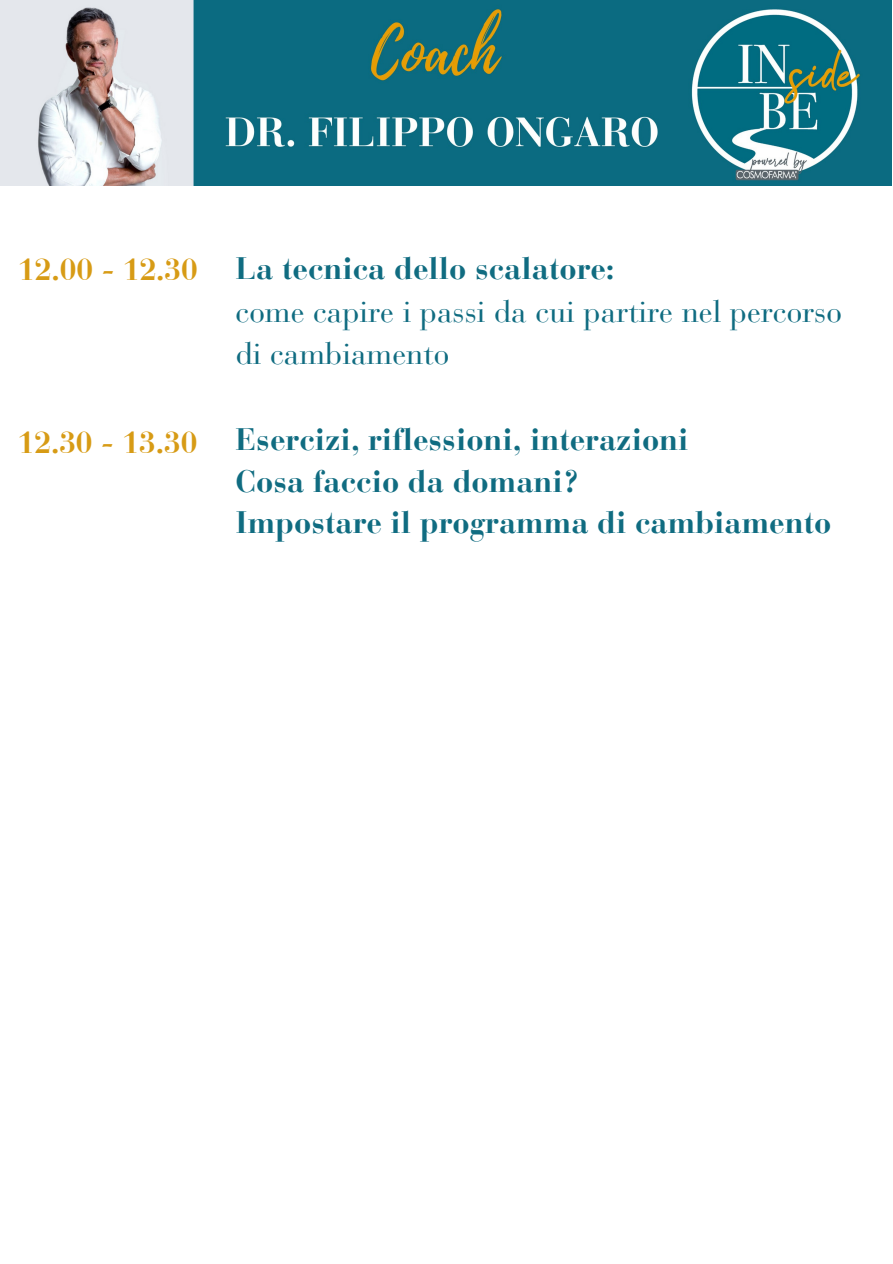
<style>
.page{position:relative;width:893px;height:1264px;background:#fff}
.page>*{position:absolute;margin:0;border:0;box-sizing:border-box;transform-origin:0 0}
.t1{font:700 30.9px "Bauer Bodoni Pro";color:#106c81}
.t2{font:30.9px/41.5px "Bauer Bodoni Pro";color:#106c81}
.t3{font:700 30px "Bauer Bodoni Pro";color:#d79b15}
</style>
<div class="page">
<img style="left:0;top:0;width:891px;height:185px">
<p class="t3" style="left:18px;top:258px;width:181px">12.00 - 12.30</p>
<p class="t3" style="left:18px;top:430px;width:181px">12.30 - 13.30</p>
<p class="t1" style="left:236px;top:256px;width:380px">La tecnica dello scalatore:</p>
<p class="t2" style="left:236px;top:294px;width:607px">come capire i passi da cui partire nel percorso di cambiamento</p>
<p class="t1" style="left:236px;top:427px;width:454px">Esercizi, riflessioni, interazioni</p>
<p class="t1" style="left:236px;top:469px;width:346px">Cosa faccio da domani?</p>
<p class="t1" style="left:236px;top:510px;width:597px">Impostare il programma di cambiamento</p>
</div>
